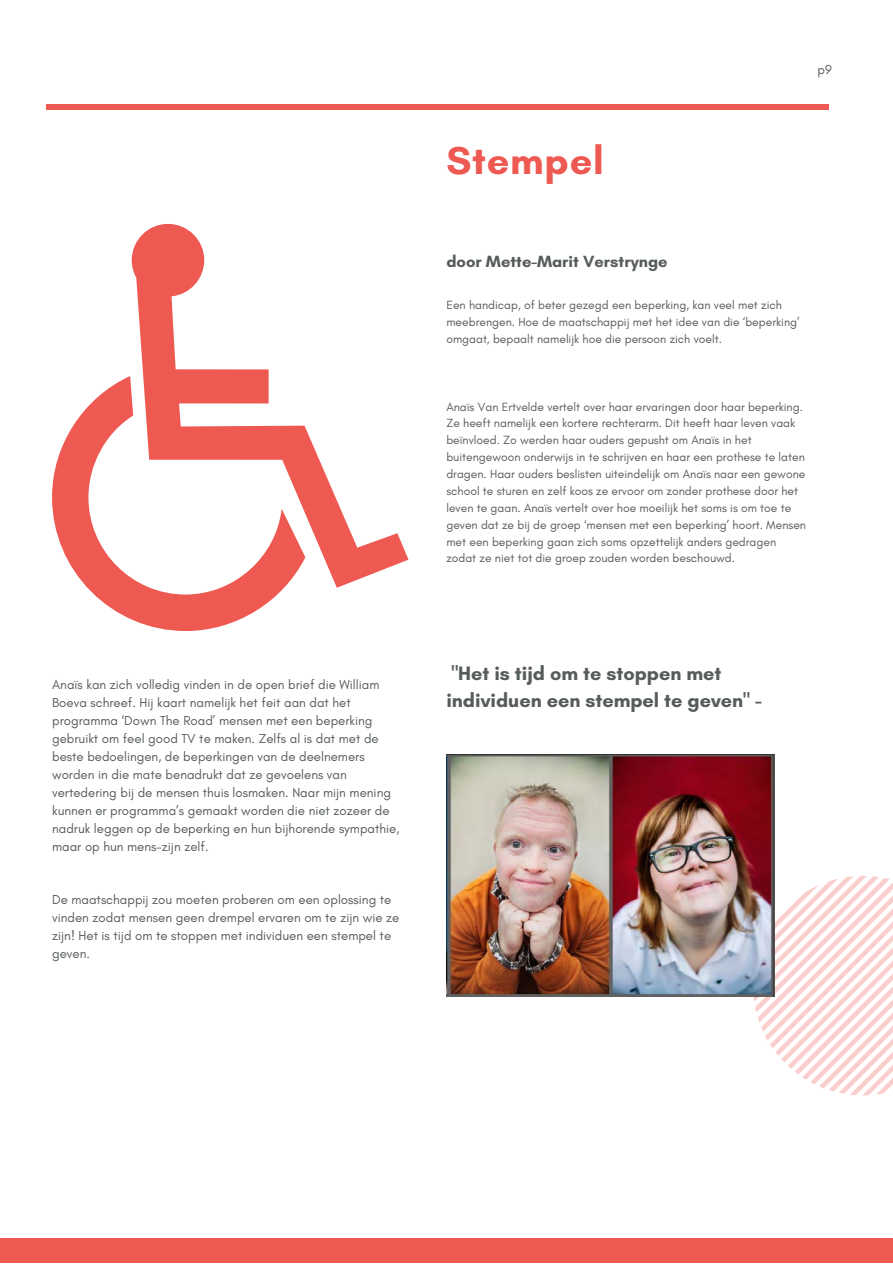
<style>
.page{position:relative;width:893px;height:1264px;background:#fff}
.page>*{position:absolute;margin:0;border:0;box-sizing:border-box;transform-origin:0 0}
.t1{font:700 39.6px "Glacial Indifference";letter-spacing:.02em;color:#ee5952}
.t2{font:700 19.8px/27px "Glacial Indifference";color:#565b5b}
.t3{font:700 16.5px "Glacial Indifference";color:#565b5b}
.t4{font:13.2px/18px "Glacial Indifference";color:#565b5b}
.t5{font:12.15px/16.8px "Glacial Indifference";color:#565b5b}
</style>
<div class="page">
<div style="left:0;top:1237px;width:892px;height:25px;background:#ee5952"></div>
<div style="left:46px;top:104px;width:782px;height:6px;background:#ee5952"></div>
<svg style="left:753px;top:875px;width:139px;height:220px"></svg>
<svg style="left:132px;top:224px;width:276px;height:363px"></svg>
<svg style="left:52px;top:376px;width:253px;height:255px"></svg>
<img style="left:446px;top:754px;width:328px;height:242px">
<p class="t4" style="left:52px;top:675px;width:349px">Anaïs kan zich volledig vinden in de open brief die William Boeva schreef. Hij kaart namelijk het feit aan dat het programma ‘Down The Road’ mensen met een beperking gebruikt om feel good TV te maken. Zelfs al is dat met de beste bedoelingen, de beperkingen van de deelnemers worden in die mate benadrukt dat ze gevoelens van vertedering bij de mensen thuis losmaken. Naar mijn mening kunnen er programma’s gemaakt worden die niet zozeer de nadruk leggen op de beperking en hun bijhorende sympathie, maar op hun mens-zijn zelf.</p>
<p class="t4" style="left:52px;top:890px;width:349px">De maatschappij zou moeten proberen om een oplossing te vinden zodat mensen geen drempel ervaren om te zijn wie ze zijn! Het is tijd om te stoppen met individuen een stempel te geven.</p>
<h1 class="t1" style="left:446px;top:136px;width:159px">Stempel</h1>
<p class="t4" style="left:817px;top:60px;width:16px">p9</p>
<h3 class="t3" style="left:446px;top:251px;width:223px">door Mette-Marit Verstrynge</h3>
<p class="t5" style="left:446px;top:297px;width:355px">Een handicap, of beter gezegd een beperking, kan veel met zich meebrengen. Hoe de maatschappij met het idee van die ‘beperking’ omgaat, bepaalt namelijk hoe die persoon zich voelt.</p>
<p class="t5" style="left:446px;top:398px;width:361px">Anaïs Van Ertvelde vertelt over haar ervaringen door haar beperking.<br>Ze heeft namelijk een kortere rechterarm. Dit heeft haar leven vaak beïnvloed. Zo werden haar ouders gepusht om Anaïs in het buitengewoon onderwijs in te schrijven en haar een prothese te laten dragen. Haar ouders beslisten uiteindelijk om Anaïs naar een gewone school te sturen en zelf koos ze ervoor om zonder prothese door het leven te gaan. Anaïs vertelt over hoe moeilijk het soms is om toe te geven dat ze bij de groep ‘mensen met een beperking’ hoort. Mensen met een beperking gaan zich soms opzettelijk anders gedragen zodat ze niet tot die groep zouden worden beschouwd.</p>
<h2 class="t2" style="left:446px;top:660px;width:317px">"Het is tijd om te stoppen met individuen een stempel te geven" -</h2>
</div>
